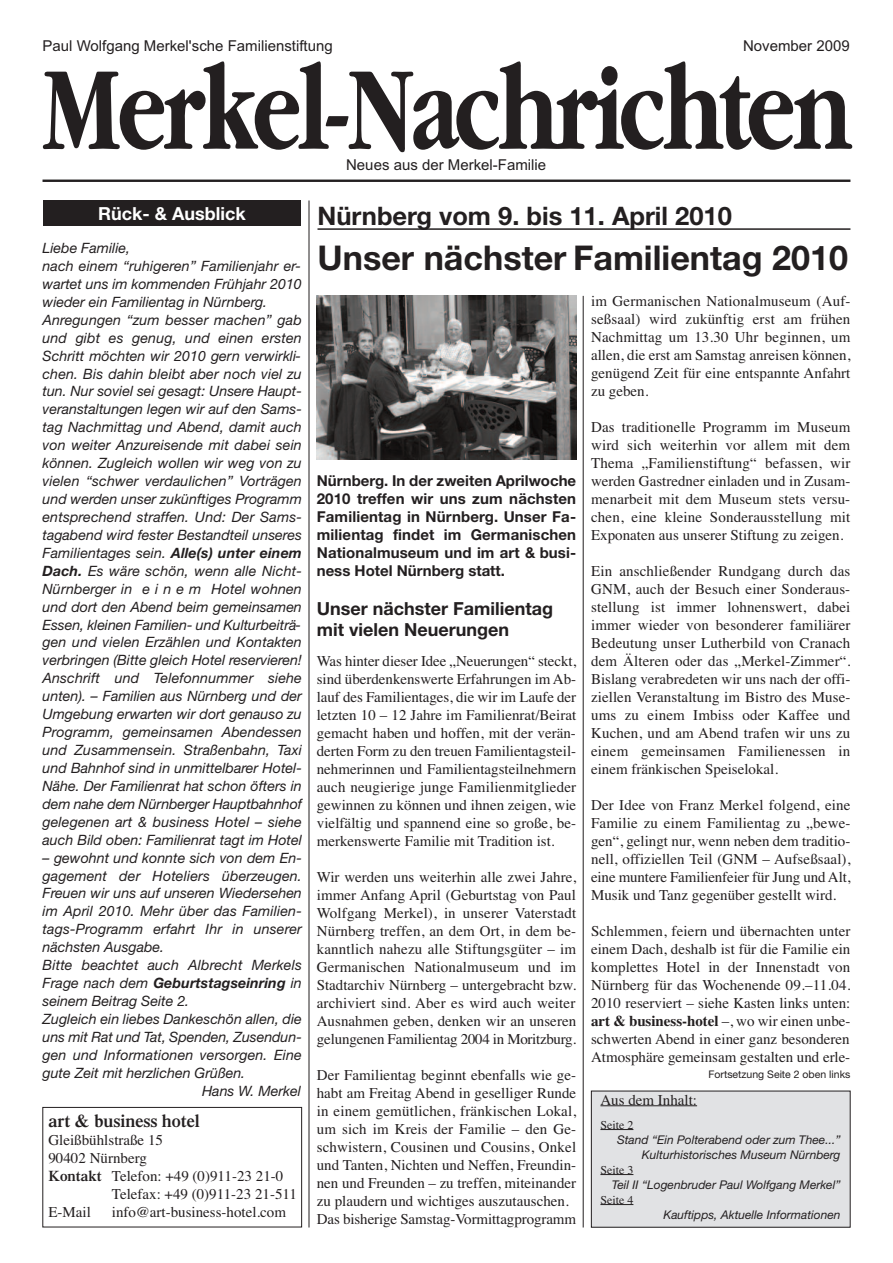
<style>
.page{position:relative;width:893px;height:1263px;background:#fff}
.page>*{position:absolute;margin:0;border:0;box-sizing:border-box;transform-origin:0 0}
.t1{font:700 123.45px "Garamond";letter-spacing:-.035em;color:#231f20;scale:.74 1}
.t2{font:700 34.2px "Helvetica Neue";color:#231f20}
.t3{font:700 25.5px "Helvetica Neue";color:#231f20}
.t4{font:700 18px/21px "Helvetica Neue";color:#231f20}
.t5{font:600 18px "Times";color:#231f20}
.t6{font:700 18px "Helvetica Neue";color:#fff}
.t7{font:15px/18px "Times";color:#231f20;text-align:justify}
.t8{font:700 15px/18px "Helvetica Neue";letter-spacing:.005em;color:#231f20;text-align:justify}
.t9{font:15px "Arial";color:#231f20}
.t10{font:italic 14.25px/18px "Helvetica Neue";color:#231f20}
.t11{font:italic 700 14.25px "Helvetica Neue";letter-spacing:.005em;color:#231f20}
.t12{font:italic 12px/15px "Helvetica Neue";color:#231f20;text-align:right}
.t13{font:12px "Times";color:#231f20}
.t14{font:10.5px "Helvetica Neue";color:#231f20}
.s1{font-weight:700}
.s2{font-weight:400}
.s3{font-weight:600}
</style>
<div class="page">
<div style="left:591px;top:1091px;width:259px;height:136px;background:#e1e2e4"></div>
<hr style="left:43px;top:180px;width:807px;height:2px;background:#231f20">
<hr style="left:309px;top:200px;width:1px;height:1027px;background:#231f20">
<hr style="left:583px;top:296px;width:1px;height:931px;background:#231f20">
<hr style="left:600px;top:1105px;width:97px;height:1px;background:#231f20">
<hr style="left:600px;top:1129px;width:33px;height:1px;background:#231f20">
<hr style="left:600px;top:1174px;width:33px;height:1px;background:#231f20">
<hr style="left:600px;top:1204px;width:33px;height:1px;background:#231f20">
<hr style="left:317px;top:228px;width:533px;height:2px;background:#231f20">
<div style="left:43px;top:200px;width:258px;height:25px;background:#231f20"></div>
<div style="left:43px;top:1107px;width:259px;height:120px;border:1px solid #231f20"></div>
<img style="left:317px;top:296px;width:259px;height:163px">
<p class="t9" style="left:43px;top:37px;width:292px">Paul Wolfgang Merkel'sche Familienstiftung</p>
<p class="t9" style="left:743px;top:37px;width:108px">November 2009</p>
<h1 class="t1" style="left:43px;top:34px;width:1095px">Merkel-Nachrichten</h1>
<p class="t9" style="left:346px;top:156px;width:202px">Neues aus der Merkel-Familie</p>
<p class="t6" style="left:98px;top:202px;width:149px">Rück- &amp; Ausblick</p>
<p class="t10" style="left:43px;top:239px;width:261px">Liebe Familie,<br>nach einem “ruhigeren” Familienjahr er&shy;wartet uns im kommenden Frühjahr 2010 wieder ein Familientag in Nürnberg.<br>Anregungen “zum besser machen” gab und gibt es genug, und einen ersten Schritt möchten wir 2010 gern verwirkli&shy;chen. Bis dahin bleibt aber noch viel zu tun. Nur soviel sei gesagt: Unsere Haupt&shy;veranstaltungen legen wir auf den Sams&shy;tag Nachmittag und Abend, damit auch von weiter Anzureisende mit dabei sein können. Zugleich wollen wir weg von zu vielen “schwer verdaulichen” Vorträgen und werden unser zukünftiges Programm entsprechend straffen. Und: Der Sams&shy;tagabend wird fester Bestandteil unseres Familientages sein. <span class="s1">Alle(s) unter einem Dach.</span> Es wäre schön, wenn alle Nicht-Nürnberger in e i n e m Hotel wohnen und dort den Abend beim gemeinsamen Essen, kleinen Familien- und Kulturbeiträ&shy;gen und vielen Erzählen und Kontakten verbringen (Bitte gleich Hotel reservieren!<br>Anschrift und Telefonnummer siehe unten). – Familien aus Nürnberg und der Umgebung erwarten wir dort genauso zu Programm, gemeinsamen Abendessen und Zusammensein. Straßenbahn, Taxi und Bahnhof sind in unmittelbarer Hotel-Nähe. Der Familienrat hat schon öfters in dem nahe dem Nürnberger Hauptbahnhof gelegenen art &amp; business Hotel – siehe auch Bild oben: Familienrat tagt im Hotel</p>
<p class="t10" style="left:43px;top:848px;width:261px">– gewohnt und konnte sich von dem En-</p>
<p class="t10" style="left:43px;top:866px;width:261px">gagement der Hoteliers überzeugen.</p>
<p class="t10" style="left:43px;top:884px;width:261px">Freuen wir uns auf unseren Wiedersehen</p>
<p class="t10" style="left:43px;top:902px;width:261px">im April 2010. Mehr über das Familien-</p>
<p class="t10" style="left:43px;top:920px;width:261px">tags-Programm erfahrt Ihr in unserer</p>
<p class="t10" style="left:43px;top:938px;width:123px">nächsten Ausgabe.</p>
<p class="t10" style="left:43px;top:956px;width:261px">Bitte beachtet auch Albrecht Merkels</p>
<p class="t11" style="left:43px;top:974px;width:261px"><span class="s2">Frage nach dem</span> Geburtstagseinring <span class="s2">in</span></p>
<p class="t10" style="left:43px;top:992px;width:148px">seinem Beitrag Seite 2.</p>
<p class="t10" style="left:43px;top:1010px;width:261px">Zugleich ein liebes Dankeschön allen, die</p>
<p class="t10" style="left:43px;top:1027px;width:261px">uns mit Rat und Tat, Spenden, Zusendun-</p>
<p class="t10" style="left:43px;top:1045px;width:261px">gen und Informationen versorgen. Eine</p>
<p class="t10" style="left:43px;top:1063px;width:204px">gute Zeit mit herzlichen Grüßen.</p>
<p class="t10" style="left:202px;top:1081px;width:100px">Hans W. Merkel</p>
<p class="t5" style="left:48px;top:1115px;width:153px">art &amp; business hotel</p>
<p class="t7" style="left:48px;top:1131px;width:116px">Gleißbühlstraße 15</p>
<p class="t7" style="left:48px;top:1149px;width:100px">90402 Nürnberg</p>
<p class="t7" style="left:48px;top:1167px;width:236px"><span class="s3">Kontakt</span> Telefon: +49 (0)911-23 21-0</p>
<p class="t7" style="left:112px;top:1185px;width:187px">Telefax: +49 (0)911-23 21-511</p>
<p class="t7" style="left:48px;top:1203px;width:44px">E-Mail</p>
<p class="t7" style="left:112px;top:1203px;width:176px">info@art-business-hotel.com</p>
<h3 class="t3" style="left:317px;top:200px;width:416px">Nürnberg vom 9. bis 11. April 2010</h3>
<h2 class="t2" style="left:317px;top:237px;width:532px">Unser nächster Familientag 2010</h2>
<p class="t8" style="left:317px;top:471px;width:261px">Nürnberg. In der zweiten Aprilwoche 2010 treffen wir uns zum nächsten Familientag in Nürnberg. Unser Fa&shy;milientag findet im Germanischen Nationalmuseum und im art &amp; busi&shy;ness Hotel Nürnberg statt.</p>
<p class="t4" style="left:317px;top:598px;width:238px">Unser nächster Familientag mit vielen Neuerungen</p>
<p class="t7" style="left:317px;top:652px;width:261px">Was hinter dieser Idee „Neuerungen“ steckt, sind überdenkenswerte Erfahrungen im Ab&shy;lauf des Familientages, die wir im Laufe der letzten 10 – 12 Jahre im Familienrat/Beirat gemacht haben und hoffen, mit der verän&shy;derten Form zu den treuen Familientagsteil&shy;nehmerinnen und Familientagsteilnehmern auch neugierige junge Familienmitglieder gewinnen zu können und ihnen zeigen, wie vielfältig und spannend eine so große, be&shy;merkenswerte Familie mit Tradition ist.</p>
<p class="t7" style="left:317px;top:868px;width:261px">Wir werden uns weiterhin alle zwei Jahre, immer Anfang April (Geburtstag von Paul Wolfgang Merkel), in unserer Vaterstadt Nürnberg treffen, an dem Ort, in dem be&shy;kanntlich nahezu alle Stiftungsgüter – im Germanischen Nationalmuseum und im Stadtarchiv Nürnberg – untergebracht bzw. archiviert sind. Aber es wird auch weiter Ausnahmen geben, denken wir an unseren gelungenen Familientag 2004 in Moritzburg.</p>
<p class="t7" style="left:317px;top:1066px;width:261px;text-align:left">Der Familientag beginnt ebenfalls wie ge&shy;habt am Freitag Abend in geselliger Runde in einem gemütlichen, fränkischen Lokal, um sich im Kreis der Familie – den Ge&shy;schwistern, Cousinen und Cousins, Onkel und Tanten, Nichten und Neffen, Freundin&shy;nen und Freunden – zu treffen, miteinander zu plaudern und wichtiges auszutauschen.<br>Das bisherige Samstag-Vormittagprogramm</p>
<p class="t7" style="left:591px;top:292px;width:261px">im Germanischen Nationalmuseum (Auf&shy;seßsaal) wird zukünftig erst am frühen Nachmittag um 13.30 Uhr beginnen, um allen, die erst am Samstag anreisen können, genügend Zeit für eine entspannte Anfahrt zu geben.</p>
<p class="t7" style="left:591px;top:418px;width:261px">Das traditionelle Programm im Museum wird sich weiterhin vor allem mit dem Thema „Familienstiftung“ befassen, wir werden Gastredner einladen und in Zusam&shy;menarbeit mit dem Museum stets versu&shy;chen, eine kleine Sonderausstellung mit Exponaten aus unserer Stiftung zu zeigen.</p>
<p class="t7" style="left:591px;top:562px;width:261px">Ein anschließender Rundgang durch das GNM, auch der Besuch einer Sonderaus&shy;stellung ist immer lohnenswert, dabei immer wieder von besonderer familiärer Bedeutung unser Lutherbild von Cranach dem Älteren oder das „Merkel-Zimmer“.<br>Bislang verabredeten wir uns nach der offi&shy;ziellen Veranstaltung im Bistro des Muse&shy;ums zu einem Imbiss oder Kaffee und Kuchen, und am Abend trafen wir uns zu einem gemeinsamen Familienessen in einem fränkischen Speiselokal.</p>
<p class="t7" style="left:591px;top:796px;width:261px">Der Idee von Franz Merkel folgend, eine Familie zu einem Familientag zu „bewe&shy;gen“, gelingt nur, wenn neben dem traditio&shy;nell, offiziellen Teil (GNM – Aufseßsaal), eine muntere Familienfeier für Jung und Alt, Musik und Tanz gegenüber gestellt wird.</p>
<p class="t7" style="left:591px;top:922px;width:261px">Schlemmen, feiern und übernachten unter einem Dach, deshalb ist für die Familie ein komplettes Hotel in der Innenstadt von Nürnberg für das Wochenende 09.–11.04.<br>2010 reserviert – siehe Kasten links unten: <span class="s1">art &amp; business-hotel</span> –, wo wir einen unbe&shy;schwerten Abend in einer ganz besonderen Atmosphäre gemeinsam gestalten und erle-</p>
<p class="t14" style="left:708px;top:1068px;width:143px">Fortsetzung Seite 2 oben links</p>
<p class="t7" style="left:600px;top:1090px;width:98px">Aus dem Inhalt:</p>
<p class="t13" style="left:600px;top:1117px;width:34px">Seite 2</p>
<p class="t12" style="left:617px;top:1132px;width:225px">Stand “Ein Polterabend oder zum Thee...”<br>Kulturhistorisches Museum Nürnberg</p>
<p class="t13" style="left:600px;top:1162px;width:34px">Seite 3</p>
<p class="t12" style="left:612px;top:1177px;width:230px">Teil II “Logenbruder Paul Wolfgang Merkel”</p>
<p class="t13" style="left:600px;top:1192px;width:34px">Seite 4</p>
<p class="t12" style="left:663px;top:1207px;width:179px">Kauftipps, Aktuelle Informationen</p>
</div>
